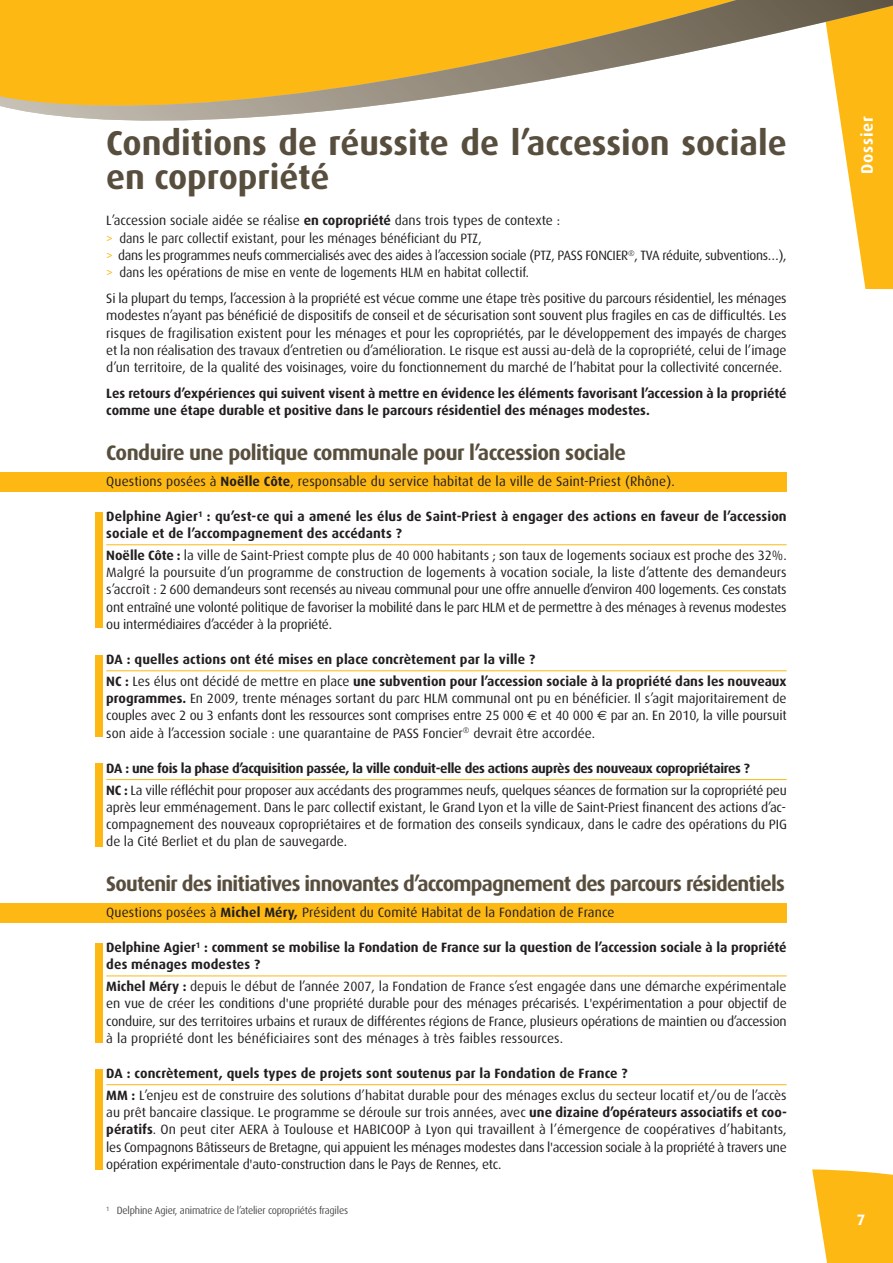
<style>
.page{position:relative;width:893px;height:1263px;background:#fff}
.page>*{position:absolute;margin:0;border:0;box-sizing:border-box;transform-origin:0 0}
.t1{font:700 34.5px/34.5px "Dax";color:#584e3e}
.t2{font:700 21px "Dax";letter-spacing:-.035em;color:#584e3e}
.t3{font:700 16.5px "Dax";letter-spacing:.05em;color:#fff}
.t4{font:700 15px "Dax";color:#fff}
.t5{font:13.5px/17.2px "Dax";letter-spacing:-.005em;color:#231f20;text-align:justify}
.t6{font:700 13.5px/17.2px "Dax";color:#231f20}
.t7{font:10.5px "Dax";letter-spacing:-.02em;color:#4c4c4e;scale:.95 1}
.s1{font-weight:700}
.s2{color:#fdb813}
.s3{font-weight:400}
.s4{font-family:"Euro Sans"}
</style>
<div class="page">
<div style="left:0;top:904px;width:787px;height:19px;background:#fdb813"></div>
<svg style="left:845px;top:151px;width:48px;height:138px"></svg>
<div style="left:0;top:472px;width:787px;height:20px;background:#fdb813"></div>
<svg style="left:812px;top:1169px;width:81px;height:94px"></svg>
<hr style="left:106px;top:544px;width:681px;height:1px;background:#fdb813">
<hr style="left:106px;top:670px;width:681px;height:1px;background:#fdb813">
<hr style="left:106px;top:779px;width:681px;height:1px;background:#fdb813">
<hr style="left:106px;top:976px;width:681px;height:1px;background:#fdb813">
<hr style="left:106px;top:1084px;width:681px;height:1px;background:#fdb813">
<div style="left:96px;top:512px;width:7px;height:116px;background:#fdb813"></div>
<div style="left:96px;top:655px;width:7px;height:82px;background:#fdb813"></div>
<div style="left:96px;top:763px;width:7px;height:84px;background:#fdb813"></div>
<div style="left:96px;top:943px;width:7px;height:100px;background:#fdb813"></div>
<div style="left:96px;top:1069px;width:7px;height:101px;background:#fdb813"></div>
<svg style="left:0;top:0;width:893px;height:151px"></svg>
<h1 class="t1" style="left:106px;top:128px;width:682px">Conditions de réussite de l’accession sociale en copropriété</h1>
<p class="t5" style="left:106px;top:213px;width:682px;text-align:left">L’accession sociale aidée se réalise <span class="s1">en copropriété</span> dans trois types de contexte :<br><span class="s2">&gt;</span> dans le parc collectif existant, pour les ménages bénéficiant du PTZ,<br><span class="s2">&gt;</span> dans les programmes neufs commercialisés avec des aides à l’accession sociale (PTZ, PASS FONCIER<sup>®</sup>, TVA réduite, subventions…), <span class="s2">&gt;</span> dans les opérations de mise en vente de logements HLM en habitat collectif.</p>
<p class="t5" style="left:106px;top:291px;width:682px">Si la plupart du temps, l’accession à la propriété est vécue comme une étape très positive du parcours résidentiel, les ménages modestes n’ayant pas bénéficié de dispositifs de conseil et de sécurisation sont souvent plus fragiles en cas de difficultés. Les risques de fragilisation existent pour les ménages et pour les copropriétés, par le développement des impayés de charges et la non réalisation des travaux d’entretien ou d’amélioration. Le risque est aussi au-delà de la copropriété, celui de l’image d’un territoire, de la qualité des voisinages, voire du fonctionnement du marché de l’habitat pour la collectivité concernée.</p>
<p class="t6" style="left:106px;top:385px;width:682px">Les retours d’expériences qui suivent visent à mettre en évidence les éléments favorisant l’accession à la propriété comme une étape durable et positive dans le parcours résidentiel des ménages modestes.</p>
<h2 class="t2" style="left:106px;top:443px;width:521px">Conduire une politique communale pour l’accession sociale</h2>
<p class="t5" style="left:106px;top:473px;width:570px">Questions posées à <span class="s1">Noëlle Côte</span>, responsable du service habitat de la ville de Saint-Priest (Rhône).</p>
<p class="t6" style="left:106px;top:508px;width:682px">Delphine Agier<sup>1</sup> : qu’est-ce qui a amené les élus de Saint-Priest à engager des actions en faveur de l’accession sociale et de l’accompagnement des accédants ?</p>
<p class="t5" style="left:106px;top:547px;width:682px"><span class="s1">Noëlle Côte :</span> la ville de Saint-Priest compte plus de 40 000 habitants ; son taux de logements sociaux est proche des 32%.<br>Malgré la poursuite d’un programme de construction de logements à vocation sociale, la liste d’attente des demandeurs s’accroît : 2 600 demandeurs sont recensés au niveau communal pour une offre annuelle d’environ 400 logements. Ces constats ont entraîné une volonté politique de favoriser la mobilité dans le parc HLM et de permettre à des ménages à revenus modestes ou intermédiaires d’accéder à la propriété.</p>
<p class="t6" style="left:106px;top:649px;width:682px;line-height:21.8px">DA : quelles actions ont été mises en place concrètement par la ville ?<br>NC : <span class="s3">Les élus ont décidé de mettre en place</span> une subvention pour l’accession sociale à la propriété dans les nouveaux</p>
<p class="t5" style="left:106px;top:691px;width:682px"><span class="s1">programmes.</span> En 2009, trente ménages sortant du parc HLM communal ont pu en bénéficier. Il s’agit majoritairement de couples avec 2 ou 3 enfants dont les ressources sont comprises entre 25 000 <span class="s4">€</span> et 40 000 <span class="s4">€</span> par an. En 2010, la ville poursuit son aide à l’accession sociale : une quarantaine de PASS Foncier<sup>®</sup> devrait être accordée.</p>
<p class="t5" style="left:106px;top:758px;width:682px;line-height:21.8px"><span class="s1">DA : une fois la phase d’acquisition passée, la ville conduit-elle des actions auprès des nouveaux copropriétaires ?<br>NC :</span> La ville réfléchit pour proposer aux accédants des programmes neufs, quelques séances de formation sur la copropriété peu</p>
<p class="t5" style="left:106px;top:799px;width:682px">après leur emménagement. Dans le parc collectif existant, le Grand Lyon et la ville de Saint-Priest financent des actions d’ac&shy;compagnement des nouveaux copropriétaires et de formation des conseils syndicaux, dans le cadre des opérations du PIG de la Cité Berliet et du plan de sauvegarde.</p>
<h2 class="t2" style="left:106px;top:874px;width:680px">Soutenir des initiatives innovantes d’accompagnement des parcours résidentiels</h2>
<p class="t5" style="left:106px;top:904px;width:510px">Questions posées à <span class="s1">Michel Méry,</span> Président du Comité Habitat de la Fondation de France</p>
<p class="t6" style="left:106px;top:940px;width:682px">Delphine Agier<sup>1</sup> : comment se mobilise la Fondation de France sur la question de l’accession sociale à la propriété des ménages modestes ?</p>
<p class="t5" style="left:106px;top:979px;width:682px"><span class="s1">Michel Méry :</span> depuis le début de l’année 2007, la Fondation de France s’est engagée dans une démarche expérimentale en vue de créer les conditions d'une propriété durable pour des ménages précarisés. L'expérimentation a pour objectif de conduire, sur des territoires urbains et ruraux de différentes régions de France, plusieurs opérations de maintien ou d’accession à la propriété dont les bénéficiaires sont des ménages à très faibles ressources.</p>
<p class="t5" style="left:106px;top:1063px;width:682px;line-height:21.8px"><span class="s1">DA : concrètement, quels types de projets sont soutenus par la Fondation de France ?<br>MM :</span> L’enjeu est de construire des solutions d’habitat durable pour des ménages exclus du secteur locatif et/ou de l’accès</p>
<p class="t5" style="left:106px;top:1105px;width:682px">au prêt bancaire classique. Le programme se déroule sur trois années, avec <span class="s1">une dizaine d’opérateurs associatifs et coo&shy;pératifs</span>. On peut citer AERA à Toulouse et HABICOOP à Lyon qui travaillent à l’émergence de coopératives d’habitants, les Compagnons Bâtisseurs de Bretagne, qui appuient les ménages modestes dans l'accession sociale à la propriété à travers une opération expérimentale d'auto-construction dans le Pays de Rennes, etc.</p>
<p class="t7" style="left:106px;top:1206px;width:256px"><sup>1</sup> Delphine Agier, animatrice de l’atelier copropriétés fragiles</p>
<p class="t3" style="left:860px;top:174px;width:59px;rotate:-90deg">Dossier</p>
<p class="t4" style="left:857px;top:1213px;width:10px">7</p>
</div>
